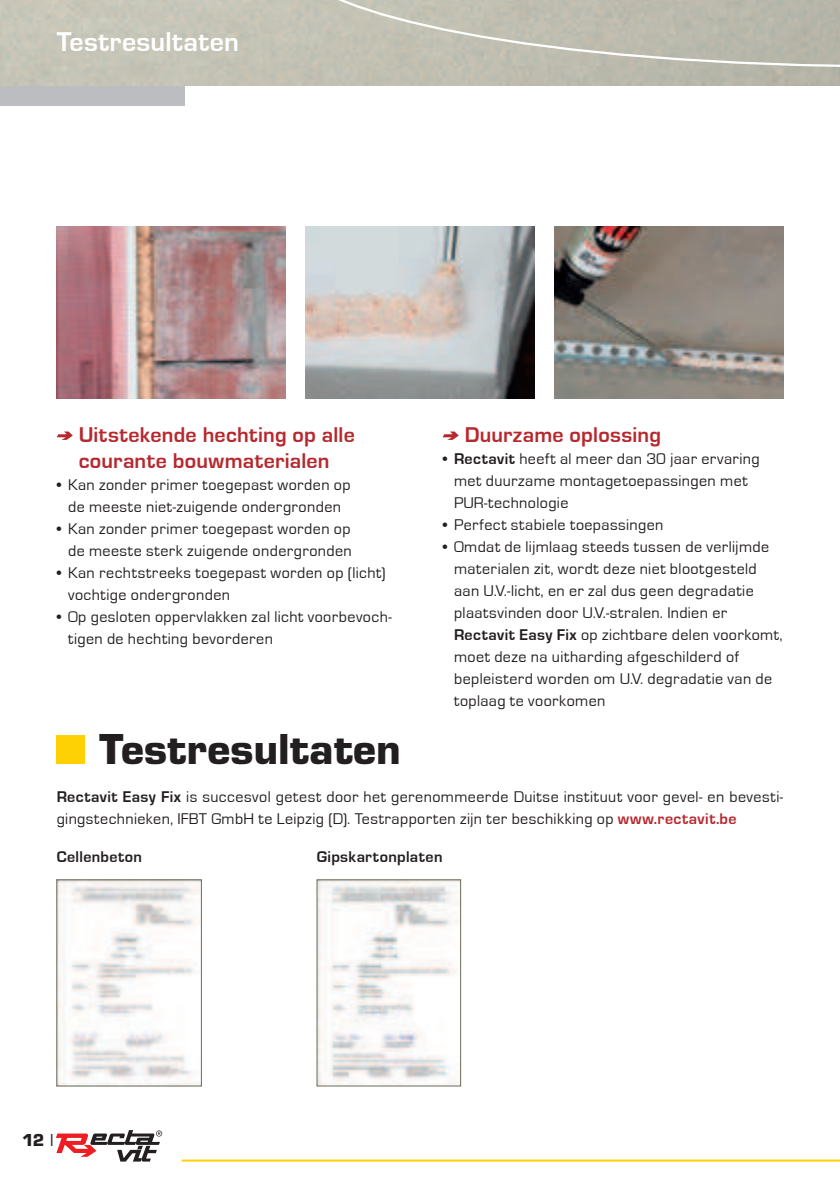
<style>
.page{position:relative;width:840px;height:1191px;background:#fff}
.page>*{position:absolute;margin:0;border:0;box-sizing:border-box;transform-origin:0 0}
.t1{font:700 40px "Eurostile LT";color:#231f20}
.t2{font:700 28px "Eurostile";letter-spacing:.015em;color:#fff}
.t3{font:700 22px/26px "Eurostile";letter-spacing:.01em;color:#b7282e}
.t4{font:16px/22px "Eurostile";letter-spacing:.025em;color:#231f20}
.t5{font:700 16px "Eurostile";letter-spacing:.025em;color:#231f20}
.t6{font:700 16px "Eurostile LT";color:#231f20}
.s1{font-weight:700}
.s2{font-weight:700;color:#b7282e}
.s3{font-weight:400}
</style>
<div class="page">
<svg style="left:56px;top:1130px;width:106px;height:31px"></svg>
<hr style="left:181px;top:1159px;width:658px;height:2px;background:#fed105">
<div style="left:0;top:0;width:185px;height:105px;background:#bcbdc0"></div>
<img style="left:0;top:0;width:839px;height:85px">
<svg style="left:298px;top:0;width:541px;height:69px;background:#bfbeb1"></svg>
<svg style="left:442px;top:431px;width:16px;height:9px"></svg>
<img style="left:57px;top:227px;width:228px;height:171px">
<img style="left:554px;top:227px;width:228px;height:171px">
<img style="left:305px;top:227px;width:229px;height:171px">
<svg style="left:57px;top:431px;width:16px;height:9px"></svg>
<img style="left:59px;top:881px;width:140px;height:203px">
<div style="left:57px;top:735px;width:28px;height:28px;background:#fed105"></div>
<img style="left:318px;top:881px;width:140px;height:203px">
<h2 class="t2" style="left:57px;top:32px;width:184px">Testresultaten</h2>
<h3 class="t3" style="left:79px;top:424px;width:277px">Uitstekende hechting op alle courante bouwmaterialen</h3>
<p class="t4" style="left:57px;top:475px;width:295px;text-align:center">• Kan zonder primer toegepast worden op de meeste niet-zuigende ondergronden</p>
<p class="t4" style="left:57px;top:519px;width:296px;text-align:right">• Kan zonder primer toegepast worden op de meeste sterk zuigende ondergronden</p>
<p class="t4" style="left:68px;top:563px;width:319px;text-indent:-11px">• Kan rechtstreeks toegepast worden op (licht) vochtige ondergronden</p>
<p class="t4" style="left:68px;top:607px;width:325px;text-indent:-11px">• Op gesloten oppervlakken zal licht voorbevoch&shy;tigen de hechting bevorderen</p>
<h1 class="t1" style="left:99px;top:733px;width:303px">Testresultaten</h1>
<h3 class="t3" style="left:464px;top:424px;width:198px">Duurzame oplossing</h3>
<p class="t4" style="left:454px;top:449px;width:307px;text-indent:-11px">• <span class="s1">Rectavit</span> heeft al meer dan 30 jaar ervaring met duurzame montagetoepassingen met<br>PUR-technologie</p>
<p class="t4" style="left:442px;top:515px;width:222px">• Perfect stabiele toepassingen</p>
<p class="t4" style="left:454px;top:537px;width:330px;text-indent:-11px">• Omdat de lijmlaag steeds tussen de verlijmde materialen zit, wordt deze niet blootgesteld aan U.V.-licht, en er zal dus geen degradatie plaatsvinden door U.V.-stralen. Indien er <span class="s1">Rectavit Easy Fix</span> op zichtbare delen voorkomt, moet deze na uitharding afgeschilderd of bepleisterd worden om U.V. degradatie van de toplaag te voorkomen</p>
<p class="t4" style="left:57px;top:787px;width:727px"><span class="s1">Rectavit Easy Fix</span> is succesvol getest door het gerenommeerde Duitse instituut voor gevel- en bevesti&shy;gingstechnieken, IFBT GmbH te Leipzig (D). Testrapporten zijn ter beschikking op <span class="s2">www.rectavit.be</span></p>
<p class="t5" style="left:57px;top:851px;width:87px">Cellenbeton</p>
<p class="t5" style="left:316px;top:851px;width:127px">Gipskartonplaten</p>
<p class="t6" style="left:22px;top:1133px;width:33px">12 <span class="s3">l</span></p>
</div>
